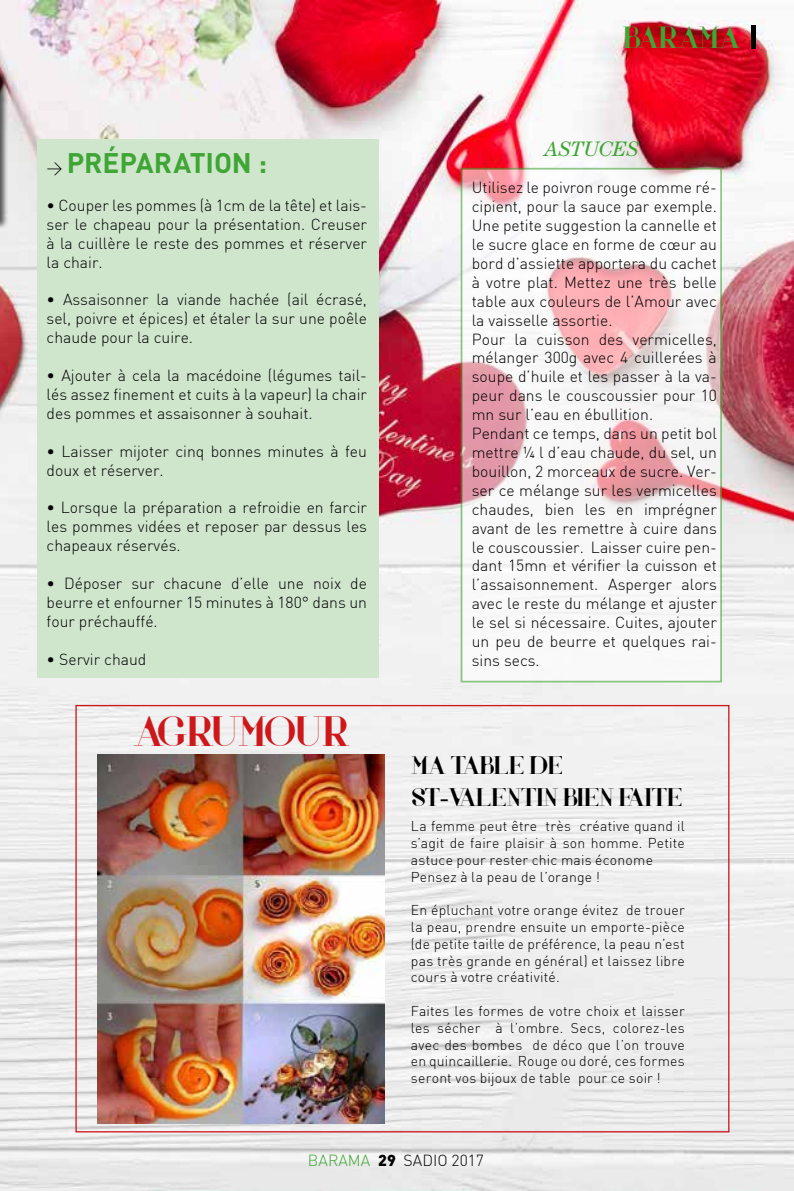
<style>
.page{position:relative;width:794px;height:1191px;background:#fff}
.page>*{position:absolute;margin:0;border:0;box-sizing:border-box;transform-origin:0 0}
.t1{font:43.75px "Voor";letter-spacing:-.045em;color:#cd171a}
.t2{font:31.5px "Voor";color:#3fa535}
.t3{font:700 28px "DIN";color:#3fa535}
.t4{font:26.25px/31.5px "Voor";letter-spacing:-.03em;color:#000}
.t5{font:italic 21px "Century";letter-spacing:.005em;color:#3fa535}
.t6{font:300 15.75px/18.9px "DIN";color:#000;text-align:justify}
.t7{font:300 15.75px "DIN";color:#3fa535}
.t8{font:300 14px/16.8px "DIN";letter-spacing:.015em;color:#000;text-align:justify}
.s1{font-weight:300;font-size:15.75px;color:#000}
.s2{color:#3fa535}
.s3{font-weight:900}
</style>
<div class="page">
<img style="left:0;top:0;width:794px;height:1191px">
<div style="left:0;top:70px;width:9px;height:159px;background:#000;opacity:.75"></div>
<hr style="left:0;top:72px;width:1px;height:148px;background:#fff">
<div style="left:37px;top:139px;width:341px;height:538px;background:#cfe6cd"></div>
<svg style="left:460px;top:168px;width:262px;height:514px"></svg>
<div style="left:751px;top:25px;width:5px;height:24px;background:#000"></div>
<img style="left:97px;top:754px;width:287px;height:369px">
<h3 class="t3" style="left:47px;top:145px;width:222px"><span class="s1">&gt;</span> PRÉPARATION :</h3>
<p class="t6" style="left:47px;top:196px;width:322px">• Couper les pommes (à 1cm de la tête) et lais&shy;ser le chapeau pour la présentation. Creuser à la cuillère le reste des pommes et réserver la chair.</p>
<p class="t6" style="left:47px;top:290px;width:322px">• Assaisonner la viande hachée (ail écrasé, sel, poivre et épices) et étaler la sur une poêle chaude pour la cuire.</p>
<p class="t6" style="left:47px;top:366px;width:322px">• Ajouter à cela la macédoine (légumes tail&shy;lés assez finement et cuits à la vapeur) la chair des pommes et assaisonner à souhait.</p>
<p class="t6" style="left:47px;top:441px;width:322px">• Laisser mijoter cinq bonnes minutes à feu doux et réserver.</p>
<p class="t6" style="left:47px;top:498px;width:322px">• Lorsque la préparation a refroidie en farcir les pommes vidées et reposer par dessus les chapeaux réservés.</p>
<p class="t6" style="left:47px;top:574px;width:322px">• Déposer sur chacune d’elle une noix de beurre et enfourner 15 minutes à 180° dans un four préchauffé.</p>
<p class="t6" style="left:47px;top:649px;width:101px">• Servir chaud</p>
<h1 class="t1" style="left:134px;top:705px;width:134px">AGRUMOUR</h1>
<h2 class="t2" style="left:623px;top:19px;width:118px">BARAMA</h2>
<h3 class="t5" style="left:544px;top:136px;width:96px">ASTUCES</h3>
<p class="t6" style="left:472px;top:178px;width:247px;text-align:left">Utilisez le poivron rouge comme ré&shy;cipient, pour la sauce par exemple.<br>U ne petite suggestion la cannelle et le sucre glace en forme de cœur au bord d’assiette apportera du cachet à votre plat. Mettez une très belle table aux couleurs de l’Amour avec la vaisselle assortie.<br>Pour la cuisson des vermicelles, mélanger 300g avec 4 cuillerées à soupe d’huile et les passer à la va&shy;peur dans le couscoussier pour 10 mn sur l’eau en ébullition.<br>Pendant ce temps, dans un petit bol mettre ¼ l d’eau chaude, du sel, un bouillon, 2 morceaux de sucre. Ver&shy;ser ce mélange sur les vermicelles chaudes, bien les en imprégner avant de les remettre à cuire dans le couscoussier. Laisser cuire pen&shy;dant 15mn et vérifier la cuisson et l’assaisonnement. Asperger alors avec le reste du mélange et ajuster le sel si nécessaire. Cuites, ajouter un peu de beurre et quelques rai&shy;sins secs.</p>
<h3 class="t4" style="left:412px;top:749px;width:135px">MA TABLEDE<br>ST-VALENTIN</h3>
<h3 class="t4" style="left:563px;top:781px;width:70px">BIEN FAITE</h3>
<p class="t8" style="left:411px;top:817px;width:275px;text-align:left">La femme peut être très créative quand il s’agit de faire plaisir à son homme. Petite astuce pour rester chic mais économe Pensez à la peau de l’orange !</p>
<p class="t8" style="left:411px;top:901px;width:275px">En épluchant votre orange évitez de trouer la peau, prendre ensuite un emporte-pièce (de petite taille de préférence, la peau n’est pas très grande en général) et laissez libre cours à votre créativité.</p>
<p class="t8" style="left:411px;top:1002px;width:275px">Faites les formes de votre choix et laisser les sécher à l’ombre. Secs, colorez-les avec des bombes de déco que l’on trouve en quincaillerie. Rouge ou doré, ces formes seront vos bijoux de table pour ce soir !</p>
<p class="t7" style="left:308px;top:1151px;width:11px">BARA</p>
<p class="t6" style="left:348px;top:1151px;width:138px"><span class="s2">MA</span> <span class="s3">29</span> sadio 2017</p>
</div>
